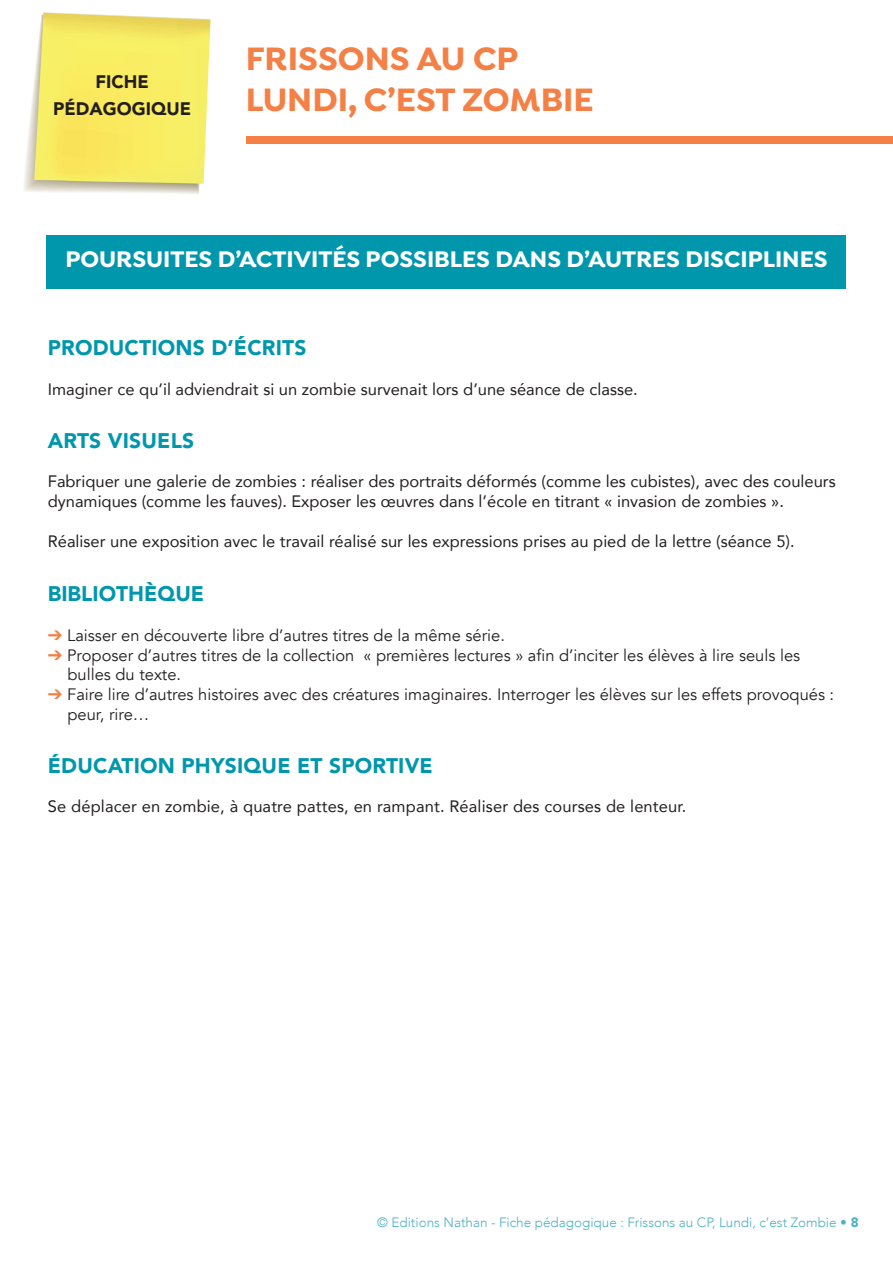
<style>
.page{position:relative;width:893px;height:1263px;background:#fff}
.page>*{position:absolute;margin:0;border:0;box-sizing:border-box;transform-origin:0 0}
.t1{font:700 34.5px/41.4px "Isidora";color:#f48045}
.TITRE_FICHES_BLEU{font:700 24px "Isidora";color:#fff}
.Texte_Courant{font:900 21px "Avenir LT Std";letter-spacing:.01em;color:#0097ad}
.t2{font:900 18px/27px "Avenir LT Std";color:#231f20;text-align:center}
.Texte_Courant-2{font:16.5px/19.8px "Avenir";color:#231f20}
.t3{font:16.5px/19.8px "Avenir";color:#231f20}
.t4{font:300 13.5px "Avenir";color:#4cb1c3}
.s1{color:#f48045}
.s2{font-family:"Avenir LT Std";font-weight:900}
</style>
<div class="page">
<div style="left:246px;top:136px;width:647px;height:8px;background:#f48045"></div>
<svg style="left:24px;top:12px;width:187px;height:182px;background:#f4e977"></svg>
<div style="left:47px;top:235px;width:799px;height:53px;background:#0097ad"></div>
<p class="t2" style="left:53px;top:68px;width:140px">FICHE<br>PÉDAGOGIQUE</p>
<h1 class="t1" style="left:246px;top:39px;width:350px">FRISSONS AU CP<br>LUNDI, C’EST ZOMBIE</h1>
<p class="TITRE_FICHES_BLEU" style="left:65px;top:244px;width:764px">POURSUITES D’ACTIVITÉS POSSIBLES DANS D’AUTRES DISCIPLINES</p>
<p class="Texte_Courant" style="left:48px;top:335px;width:260px">PRODUCTIONS D’ÉCRITS</p>
<p class="Texte_Courant-2" style="left:48px;top:379px;width:591px">Imaginer ce qu’il adviendrait si un zombie survenait lors d’une séance de classe.</p>
<p class="Texte_Courant" style="left:48px;top:428px;width:148px">ARTS VISUELS</p>
<p class="Texte_Courant-2" style="left:48px;top:471px;width:789px">Fabriquer une galerie de zombies : réaliser des portraits déformés (comme les cubistes), avec des couleurs dynamiques (comme les fauves). Exposer les œuvres dans l’école en titrant « invasion de zombies ».</p>
<p class="Texte_Courant-2" style="left:48px;top:530px;width:748px">Réaliser une exposition avec le travail réalisé sur les expressions prises au pied de la lettre (séance 5).</p>
<p class="Texte_Courant" style="left:48px;top:581px;width:158px">BIBLIOTHÈQUE</p>
<p class="t3" style="left:48px;top:625px;width:459px"><span class="s1">➔</span> Laisser en découverte libre d’autres titres de la même série.</p>
<p class="t3" style="left:68px;top:645px;width:734px;text-indent:-20px"><span class="s1">➔</span> Proposer d’autres titres de la collection « premières lectures » afin d’inciter les élèves à lire seuls les bulles du texte.</p>
<p class="t3" style="left:68px;top:685px;width:768px;text-indent:-20px"><span class="s1">➔</span> Faire lire d’autres histoires avec des créatures imaginaires. Interroger les élèves sur les effets provoqués : peur, rire…</p>
<p class="Texte_Courant" style="left:48px;top:753px;width:387px">ÉDUCATION PHYSIQUE ET SPORTIVE</p>
<p class="Texte_Courant-2" style="left:48px;top:796px;width:640px">Se déplacer en zombie, à quatre pattes, en rampant. Réaliser des courses de lenteur.</p>
<p class="t4" style="left:377px;top:1214px;width:483px">© Editions Nathan - Fiche pédagogique : Frissons au CP, Lundi, c’est Zombie • <span class="s2">8</span></p>
</div>
